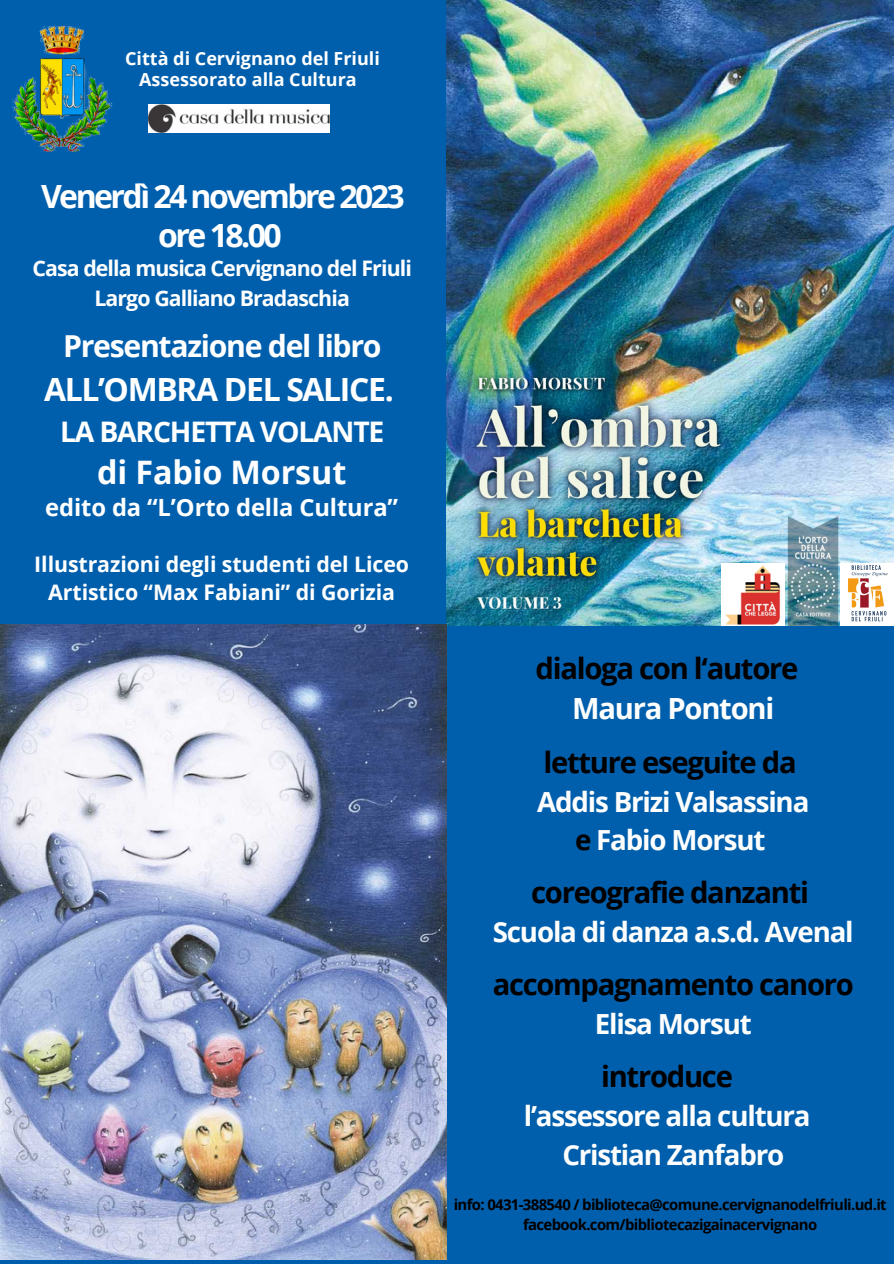
<style>
.page{position:relative;width:894px;height:1264px;background:#fff}
.page>*{position:absolute;margin:0;border:0;box-sizing:border-box;transform-origin:0 0}
.t1{font:700 32.4px "Open Sans";letter-spacing:-.005em;color:#fff}
.t2{font:700 31.95px/38.7px "Open Sans";letter-spacing:-.08em;color:#fff;text-align:center}
.t3{font:700 31.95px "Open Sans";letter-spacing:-.04em;color:#fff}
.t4{font:700 30.15px "Open Sans";letter-spacing:-.045em;color:#fff}
.t5{font:700 29.1px "Open Sans";letter-spacing:-.045em;color:#000}
.t6{font:700 29.1px "Open Sans";letter-spacing:-.045em;color:#fefefe}
.t7{font:700 28.35px "Open Sans";letter-spacing:-.04em;color:#fff}
.t8{font:700 27.75px "Open Sans";letter-spacing:-.045em;color:#fefefe}
.t9{font:700 23.7px "Open Sans";letter-spacing:-.005em;color:#fff}
.t10{font:700 21.3px/27.8px "Open Sans";letter-spacing:-.005em;color:#fff;text-align:center}
.t11{font:700 21.3px/29.7px "Open Sans";letter-spacing:-.045em;color:#fff;text-align:center}
.t12{font:700 18px "Open Sans";color:#fff}
.t13{font:700 14.85px "Open Sans";letter-spacing:-.045em;color:#000}
.s1{color:#000}
</style>
<div class="page">
<div style="left:0;top:0;width:893px;height:1263px;background:#005fad"></div>
<img style="left:446px;top:0;width:446px;height:626px">
<img style="left:12px;top:27px;width:101px;height:125px">
<img style="left:840px;top:563px;width:53px;height:62px">
<img style="left:721px;top:563px;width:63px;height:62px">
<img style="left:0;top:624px;width:447px;height:635px">
<img style="left:148px;top:104px;width:181px;height:28px">
<p class="t12" style="left:125px;top:46px;width:256px">Città di Cervignano del Friuli</p>
<p class="t12" style="left:139px;top:66px;width:219px">Assessorato alla Cultura</p>
<p class="t2" style="left:41px;top:176px;width:365px">Venerdì 24 novembre 2023 ore 18.00</p>
<p class="t11" style="left:32px;top:253px;width:381px">Casa della musica Cervignano del Friuli<br>Largo Galliano Bradaschia</p>
<p class="t4" style="left:63px;top:325px;width:320px">Presentazione del libro</p>
<p class="t3" style="left:44px;top:367px;width:351px">ALL’OMBRA DEL SALICE.</p>
<p class="t7" style="left:60px;top:411px;width:325px">LA BARCHETTA VOLANTE</p>
<p class="t1" style="left:97px;top:449px;width:251px">di Fabio Morsut</p>
<p class="t9" style="left:45px;top:490px;width:354px">edito da “L’Orto della Cultura”</p>
<p class="t10" style="left:34px;top:550px;width:376px">Illustrazioni degli studenti del Liceo<br>Artistico “Max Fabiani” di Gorizia</p>
<p class="t5" style="left:535px;top:648px;width:264px">dialoga con l‘autore</p>
<p class="t6" style="left:572px;top:688px;width:203px">Maura Pontoni</p>
<p class="t5" style="left:543px;top:742px;width:255px">letture eseguite da</p>
<p class="t8" style="left:537px;top:782px;width:274px">Addis Brizi Valsassina</p>
<p class="t8" style="left:575px;top:820px;width:192px"><span class="s1">e</span> Fabio Morsut</p>
<p class="t5" style="left:531px;top:872px;width:279px">coreografie danzanti</p>
<p class="t8" style="left:492px;top:912px;width:362px">Scuola di danza a.s.d. Avenal</p>
<p class="t5" style="left:492px;top:964px;width:362px">accompagnamento canoro</p>
<p class="t8" style="left:594px;top:1004px;width:158px">Elisa Morsut</p>
<p class="t5" style="left:601px;top:1055px;width:133px">introduce</p>
<p class="t8" style="left:523px;top:1096px;width:288px">l’assessore alla cultura</p>
<p class="t8" style="left:562px;top:1134px;width:223px">Cristian Zanfabro</p>
<p class="t13" style="left:453px;top:1193px;width:434px">info: 0431-388540 / biblioteca@comune.cervignanodelfriuli.ud.it</p>
<p class="t13" style="left:523px;top:1214px;width:296px">facebook.com/bibliotecazigainacervignano</p>
</div>
